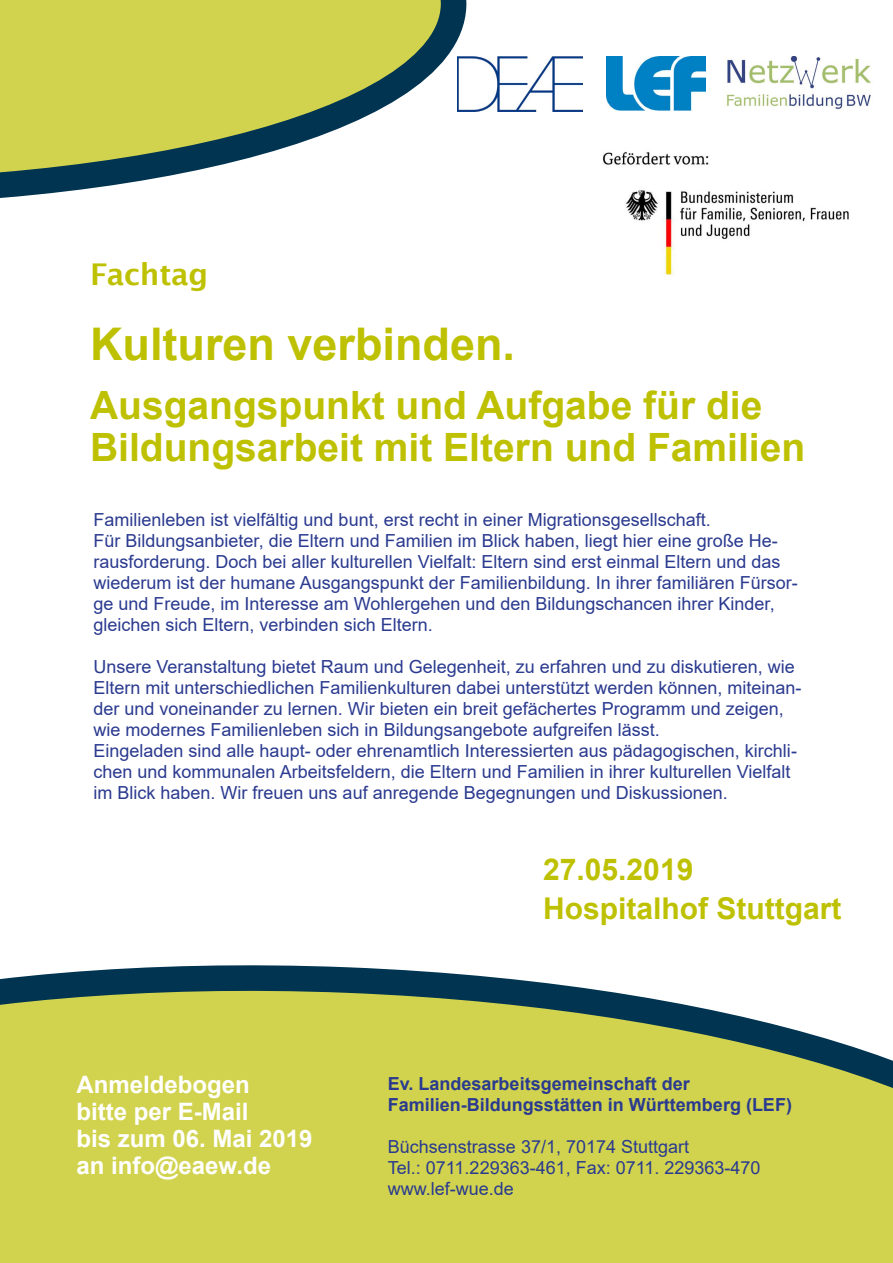
<style>
.page{position:relative;width:893px;height:1263px;background:#fff}
.page>*{position:absolute;margin:0;border:0;box-sizing:border-box;transform-origin:0 0}
.t1{font:700 45px "Arial";color:#bec102}
.t2{font:700 39px/42px "Arial";color:#bec102}
.t3{font:700 30px/39px "Arial";color:#bec102}
.t4{font:600 30px "Lucida Sans";letter-spacing:-.01em;color:#bec102}
.t5{font:700 24px/27px "Arial";color:#fff}
.t6{font:18px/21px "Arial";color:#2a3a8f}
.t7{font:700 18px/21px "Arial";color:#2a3a8f}
</style>
<div class="page">
<svg style="left:0;top:965px;width:893px;height:298px;background:#c2c85b"></svg>
<svg style="left:0;top:0;width:481px;height:198px"></svg>
<img style="left:458px;top:57px;width:125px;height:54px">
<img style="left:705px;top:57px;width:166px;height:53px">
<img style="left:606px;top:57px;width:99px;height:54px">
<img style="left:603px;top:151px;width:246px;height:124px">
<h3 class="t4" style="left:90px;top:258px;width:120px">Fachtag</h3>
<h1 class="t1" style="left:90px;top:312px;width:427px">Kulturen verbinden.</h1>
<h2 class="t2" style="left:90px;top:385px;width:717px">Ausgangspunkt und Aufgabe für die<br>Bildungsarbeit mit Eltern und Familien</h2>
<p class="t6" style="left:94px;top:509px;width:706px">Familienleben ist vielfältig und bunt, erst recht in einer Migrationsgesellschaft.<br>Für Bildungsanbieter, die Eltern und Familien im Blick haben, liegt hier eine große He&shy;rausforderung. Doch bei aller kulturellen Vielfalt: Eltern sind erst einmal Eltern und das wiederum ist der humane Ausgangspunkt der Familienbildung. In ihrer familiären Fürsor&shy;ge und Freude, im Interesse am Wohlergehen und den Bildungschancen ihrer Kinder, gleichen sich Eltern, verbinden sich Eltern.</p>
<p class="t6" style="left:94px;top:656px;width:709px">Unsere Veranstaltung bietet Raum und Gelegenheit, zu erfahren und zu diskutieren, wie Eltern mit unterschiedlichen Familienkulturen dabei unterstützt werden können, miteinan&shy;der und voneinander zu lernen. Wir bieten ein breit gefächertes Programm und zeigen, wie modernes Familienleben sich in Bildungsangebote aufgreifen lässt.<br>Eingeladen sind alle haupt- oder ehrenamtlich Interessierten aus pädagogischen, kirchli&shy;chen und kommunalen Arbeitsfeldern, die Eltern und Familien in ihrer kulturellen Vielfalt im Blick haben. Wir freuen uns auf anregende Begegnungen und Diskussionen.</p>
<h3 class="t5" style="left:77px;top:1072px;width:238px">Anmeldebogen<br>bitte per E-Mail<br>bis zum 06. Mai 2019 an info@eaew.de</h3>
<h3 class="t3" style="left:543px;top:850px;width:300px">27.05.2019<br>Hospitalhof Stuttgart</h3>
<p class="t7" style="left:388px;top:1073px;width:406px">Ev. Landesarbeitsgemeinschaft der<br>Familien-Bildungsstätten in Württemberg (LEF)</p>
<p class="t6" style="left:388px;top:1136px;width:374px">Büchsenstrasse 37/1, 70174 Stuttgart<br>Tel.: 0711.229363-461, Fax: 0711. 229363-470 www.lef-wue.de</p>
</div>
